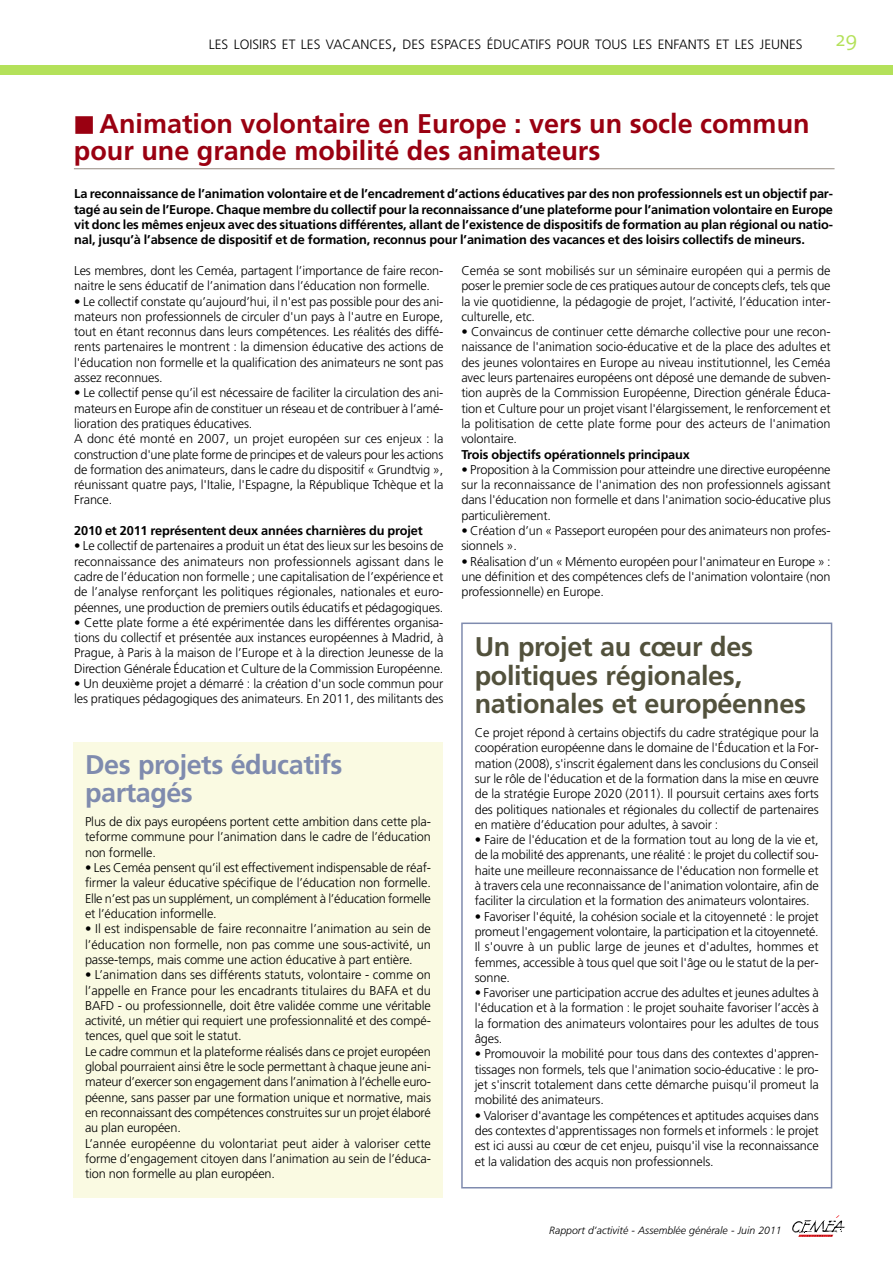
<style>
.page{position:relative;width:893px;height:1263px;background:#fff}
.page>*{position:absolute;margin:0;border:0;box-sizing:border-box;transform-origin:0 0}
.t1{font:700 27px/27px "Frutiger";color:#9a0011}
.t2{font:700 27px/28.5px "Frutiger";letter-spacing:-.01em;color:#52513c}
.t3{font:700 27px/28.5px "Frutiger";letter-spacing:-.015em;color:#7f8bae}
.t4{font:300 21px "The Mix";color:#b4e15a}
.t5{font:300 13.5px "Frutiger";color:#000}
.t6{font:300 12.75px/15.3px "Frutiger";letter-spacing:-.01em;color:#000;text-align:justify}
.t7{font:700 12.75px/15.3px "Frutiger";letter-spacing:-.01em;color:#000;text-align:justify}
.t8{font:italic 300 10.5px "Frutiger";color:#000}
.s1{font-size:18px}
.s2{font-family:"Adobe Fan Heiti Std";font-size:21px}
</style>
<div class="page">
<div style="left:0;top:66px;width:892px;height:9px;background:#b4e15a"></div>
<svg style="left:792px;top:1215px;width:53px;height:21px"></svg>
<div style="left:73px;top:742px;width:370px;height:455px;background:#fafae2"></div>
<div style="left:461px;top:622px;width:371px;height:566px;border:2px solid #7f8bae"></div>
<hr style="left:74px;top:168px;width:760px;height:1px;background:#938a80">
<p class="t5" style="left:209px;top:36px;width:595px">LES LOISIRS ET LES VACANCES<span class="s1">,</span> DES ESPACES ÉDUCATIFS POUR TOUS LES ENFANTS ET LES JEUNES</p>
<h2 class="t4" style="left:835px;top:22px;width:24px">29</h2>
<h1 class="t1" style="left:74px;top:109px;width:737px"><span class="s2">▓</span> Animation volontaire en Europe : vers un socle commun pour une grande mobilité des animateurs</h1>
<p class="t7" style="left:74px;top:186px;width:760px">La reconnaissance de l’animation volontaire et de l’encadrement d’actions éducatives par des non professionnels est un objectif par&shy;tagé au sein de l’Europe. Chaque membre du collectif pour la reconnaissance d’une plateforme pour l’animation volontaire en Europe vit donc les mêmes enjeux avec des situations différentes, allant de l’existence de dispositifs de formation au plan régional ou natio&shy;nal, jusqu’à l’absence de dispositif et de formation, reconnus pour l’animation des vacances et des loisirs collectifs de mineurs.</p>
<p class="t6" style="left:74px;top:263px;width:371px">Les membres, dont les Ceméa, partagent l’importance de faire recon&shy;naitre le sens éducatif de l’animation dans l’éducation non formelle.</p>
<p class="t6" style="left:74px;top:293px;width:371px">• Le collectif constate qu’aujourd’hui, il n'est pas possible pour des ani&shy;mateurs non professionnels de circuler d'un pays à l'autre en Europe, tout en étant reconnus dans leurs compétences. Les réalités des diffé&shy;rents partenaires le montrent : la dimension éducative des actions de l'éducation non formelle et la qualification des animateurs ne sont pas assez reconnues.</p>
<p class="t6" style="left:74px;top:385px;width:371px;text-align:left">• Le collectif pense qu’il est nécessaire de faciliter la circulation des ani&shy;mateurs en Europe afin de constituer un réseau et de contribuer à l’amé&shy;lioration des pratiques éducatives.<br>A donc été monté en 2007, un projet européen sur ces enjeux : la construction d'une plate forme de principes et de valeurs pour les actions de formation des animateurs, dans le cadre du dispositif « Grundtvig », réunissant quatre pays, l'Italie, l'Espagne, la République Tchèque et la France.</p>
<p class="t7" style="left:74px;top:523px;width:350px">2010 et 2011 représentent deux années charnières du projet</p>
<p class="t6" style="left:74px;top:538px;width:371px">• Le collectif de partenaires a produit un état des lieux sur les besoins de reconnaissance des animateurs non professionnels agissant dans le cadre de l’éducation non formelle ; une capitalisation de l’expérience et de l’analyse renforçant les politiques régionales, nationales et euro&shy;péennes, une production de premiers outils éducatifs et pédagogiques.</p>
<p class="t6" style="left:74px;top:615px;width:371px">• Cette plate forme a été expérimentée dans les différentes organisa&shy;tions du collectif et présentée aux instances européennes à Madrid, à Prague, à Paris à la maison de l’Europe et à la direction Jeunesse de la Direction Générale Éducation et Culture de la Commission Européenne.</p>
<p class="t6" style="left:74px;top:676px;width:371px">• Un deuxième projet a démarré : la création d'un socle commun pour les pratiques pédagogiques des animateurs. En 2011, des militants des</p>
<h1 class="t3" style="left:85px;top:750px;width:259px">Des projets éducatifs partagés</h1>
<p class="t6" style="left:85px;top:814px;width:347px">Plus de dix pays européens portent cette ambition dans cette pla&shy;teforme commune pour l’animation dans le cadre de l’éducation non formelle.</p>
<p class="t6" style="left:85px;top:860px;width:347px">• Les Ceméa pensent qu’il est effectivement indispensable de réaf&shy;firmer la valeur éducative spécifique de l’éducation non formelle.<br>Elle n’est pas un supplément, un complément à l’éducation formelle et l’éducation informelle.</p>
<p class="t6" style="left:85px;top:921px;width:347px">• Il est indispensable de faire reconnaitre l’animation au sein de l’éducation non formelle, non pas comme une sous-activité, un passe-temps, mais comme une action éducative à part entière.</p>
<p class="t6" style="left:85px;top:967px;width:347px;text-align:left">• L’animation dans ses différents statuts, volontaire - comme on l’appelle en France pour les encadrants titulaires du BAFA et du BAFD - ou professionnelle, doit être validée comme une véritable activité, un métier qui requiert une professionnalité et des compé&shy;tences, quel que soit le statut.<br>Le cadre commun et la plateforme réalisés dans ce projet européen global pourraient ainsi être le socle permettant à chaque jeune ani&shy;mateur d’exercer son engagement dans l’animation à l’échelle euro&shy;péenne, sans passer par une formation unique et normative, mais en reconnaissant des compétences construites sur un projet élaboré au plan européen.<br>L’année européenne du volontariat peut aider à valoriser cette forme d’engagement citoyen dans l’animation au sein de l’éduca&shy;tion non formelle au plan européen.</p>
<p class="t6" style="left:461px;top:263px;width:371px">Ceméa se sont mobilisés sur un séminaire européen qui a permis de poser le premier socle de ces pratiques autour de concepts clefs, tels que la vie quotidienne, la pédagogie de projet, l’activité, l’éducation inter&shy;culturelle, etc.</p>
<p class="t6" style="left:461px;top:324px;width:371px">• Convaincus de continuer cette démarche collective pour une recon&shy;naissance de l'animation socio-éducative et de la place des adultes et des jeunes volontaires en Europe au niveau institutionnel, les Ceméa avec leurs partenaires européens ont déposé une demande de subven&shy;tion auprès de la Commission Européenne, Direction générale Éduca&shy;tion et Culture pour un projet visant l'élargissement, le renforcement et la politisation de cette plate forme pour des acteurs de l'animation volontaire.</p>
<p class="t7" style="left:461px;top:446px;width:230px">Trois objectifs opérationnels principaux</p>
<p class="t6" style="left:461px;top:462px;width:371px">• Proposition à la Commission pour atteindre une directive européenne sur la reconnaissance de l'animation des non professionnels agissant dans l'éducation non formelle et dans l'animation socio-éducative plus particulièrement.</p>
<p class="t6" style="left:461px;top:523px;width:371px">• Création d’un « Passeport européen pour des animateurs non profes&shy;sionnels ».</p>
<p class="t6" style="left:461px;top:554px;width:371px">• Réalisation d’un « Mémento européen pour l'animateur en Europe » : une définition et des compétences clefs de l'animation volontaire (non professionnelle) en Europe.</p>
<h1 class="t2" style="left:475px;top:632px;width:333px">Un projet au cœur des politiques régionales, nationales et européennes</h1>
<p class="t6" style="left:475px;top:725px;width:346px">Ce projet répond à certains objectifs du cadre stratégique pour la coopération européenne dans le domaine de l'Éducation et la For&shy;mation (2008), s'inscrit également dans les conclusions du Conseil sur le rôle de l'éducation et de la formation dans la mise en œuvre de la stratégie Europe 2020 (2011). Il poursuit certains axes forts des politiques nationales et régionales du collectif de partenaires en matière d’éducation pour adultes, à savoir :</p>
<p class="t6" style="left:475px;top:832px;width:346px">• Faire de l'éducation et de la formation tout au long de la vie et, de la mobilité des apprenants, une réalité : le projet du collectif sou&shy;haite une meilleure reconnaissance de l'éducation non formelle et à travers cela une reconnaissance de l'animation volontaire, afin de faciliter la circulation et la formation des animateurs volontaires.</p>
<p class="t6" style="left:475px;top:908px;width:346px">• Favoriser l'équité, la cohésion sociale et la citoyenneté : le projet promeut l'engagement volontaire, la participation et la citoyenneté.<br>Il s'ouvre à un public large de jeunes et d'adultes, hommes et femmes, accessible à tous quel que soit l'âge ou le statut de la per&shy;sonne.</p>
<p class="t6" style="left:475px;top:985px;width:346px">• Favoriser une participation accrue des adultes et jeunes adultes à l'éducation et à la formation : le projet souhaite favoriser l’accès à la formation des animateurs volontaires pour les adultes de tous âges.</p>
<p class="t6" style="left:475px;top:1046px;width:346px">• Promouvoir la mobilité pour tous dans des contextes d'appren&shy;tissages non formels, tels que l'animation socio-éducative : le pro&shy;jet s'inscrit totalement dans cette démarche puisqu'il promeut la mobilité des animateurs.</p>
<p class="t6" style="left:475px;top:1107px;width:346px">• Valoriser d'avantage les compétences et aptitudes acquises dans des contextes d'apprentissages non formels et informels : le projet est ici aussi au cœur de cet enjeu, puisqu'il vise la reconnaissance et la validation des acquis non professionnels.</p>
<p class="t8" style="left:549px;top:1224px;width:234px">Rapport d’activité - Assemblée générale - Juin 2011</p>
</div>
